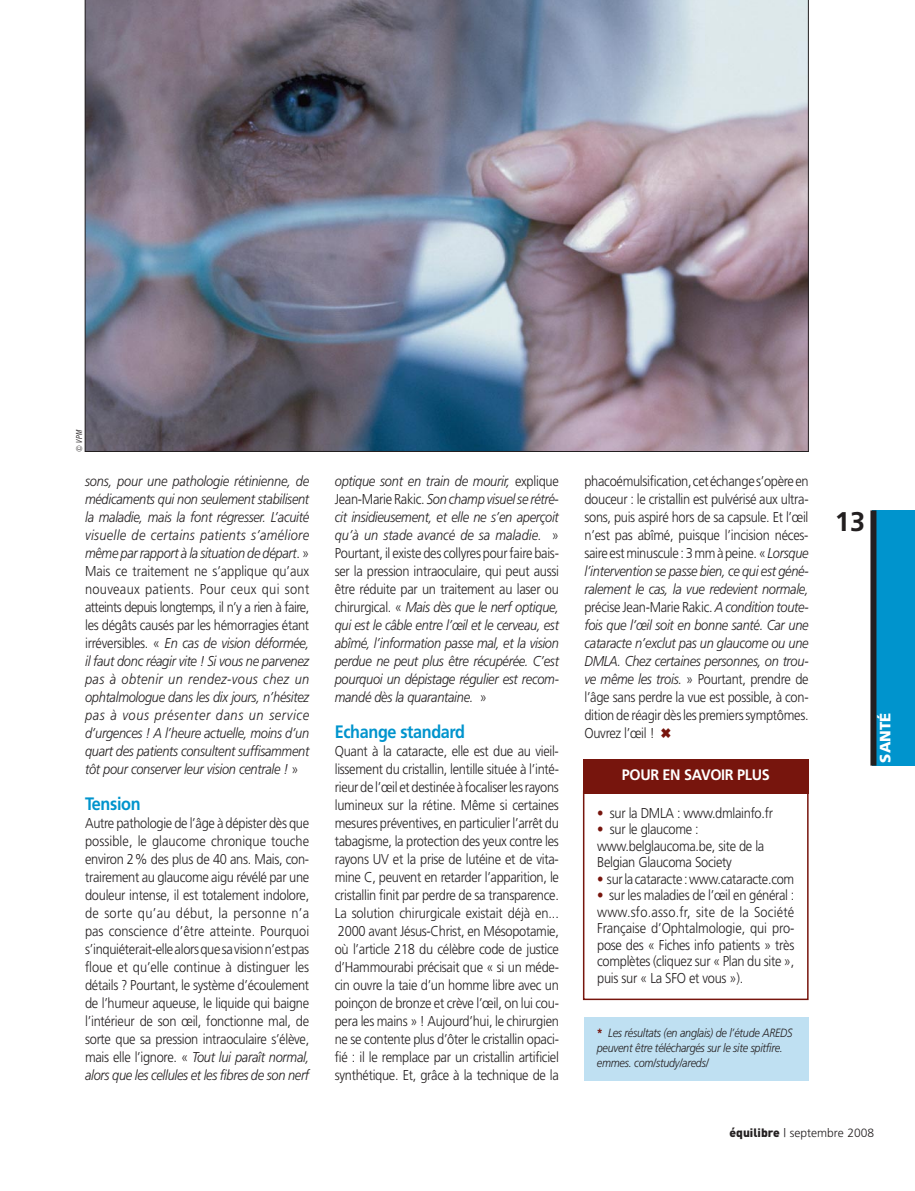
<style>
.page{position:relative;width:915px;height:1191px;background:#fff}
.page>*{position:absolute;margin:0;border:0;box-sizing:border-box;transform-origin:0 0}
.t1{font:700 27px "Frutiger";color:#231f20}
.t2{font:700 18px "Frutiger";letter-spacing:-.02em;color:#0094cd;scale:.9 1}
.t3{font:700 15.15px "Frutiger";letter-spacing:-.02em;color:#fff;scale:.95 1}
.t4{font:900 15px "Frutiger";color:#fff}
.t5{font:300 14.25px/18px "Frutiger";letter-spacing:-.02em;color:#231f20;text-align:justify;scale:.9 1}
.t6{font:italic 300 14.25px/18px "Frutiger";letter-spacing:-.02em;color:#231f20;text-align:justify;scale:.9 1}
.t7{font:italic 300 12px/15px "Frutiger";letter-spacing:-.02em;color:#231f20;scale:.9 1}
.t8{font:300 12px "Frutiger";color:#231f20}
.t9{font:italic condensed 8.25px "News Gothic BT";color:#231f20}
.s1{font-style:normal}
.s2{font-style:italic}
.s3{color:#77150d}
.s4{font-weight:700;font-style:normal;color:#77150d}
.s5{font-family:"DIN";font-weight:900}
</style>
<div class="page">
<div style="left:872px;top:510px;width:42px;height:255px;background:#0094cd"></div>
<div style="left:870px;top:510px;width:6px;height:255px;background:#231f20"></div>
<img style="left:85px;top:0;width:723px;height:452px">
<div style="left:582px;top:790px;width:226px;height:210px;border:2px solid #77150d"></div>
<div style="left:582px;top:759px;width:226px;height:34px;background:#77150d"></div>
<div style="left:584px;top:1016px;width:224px;height:64px;background:#bfe0f2"></div>
<p class="t9" style="left:76px;top:451px;width:23px;rotate:-90deg">© VPM</p>
<p class="t6" style="left:85px;top:473px;width:250px">sons, pour une pathologie rétinienne, de médicaments qui non seulement stabilisent la maladie, mais la font régresser. L’acuité visuelle de certains patients s’améliore même par rapport à la situation de départ<span class="s1">. » Mais ce traitement ne s’applique qu’aux nouveaux patients. Pour ceux qui sont atteints depuis longtemps, il n’y a rien à faire, les dégâts causés par les hémorragies étant irréversibles. «</span> En cas de vision déformée, il faut donc réagir vite ! Si vous ne parvenez pas à obtenir un rendez-vous chez un ophtalmologue dans les dix jours, n’hésitez pas à vous présenter dans un service d’urgences ! A l’heure actuelle, moins d’un quart des patients consultent suffisamment tôt pour conserver leur vision centrale ! <span class="s1">»</span></p>
<p class="t2" style="left:85px;top:797px;width:63px">Tension</p>
<p class="t5" style="left:85px;top:815px;width:250px">Autre pathologie de l’âge à dépister dès que possible, le glaucome chronique touche environ 2% des plus de 40 ans. Mais, con&shy;trairement au glaucome aigu révélé par une douleur intense, il est totalement indolore, de sorte qu’au début, la personne n’a pas conscience d’être atteinte. Pourquoi s’inquiéterait-elle alors que sa vision n’est pas floue et qu’elle continue à distinguer les détails ? Pourtant, le système d’écoulement de l’humeur aqueuse, le liquide qui baigne l’intérieur de son œil, fonctionne mal, de sorte que sa pression intraoculaire s’élève, mais elle l’ignore. « <span class="s2">Tout lui paraît normal, alors que les cellules et les fibres de son nerf</span></p>
<p class="t6" style="left:334px;top:473px;width:250px">optique sont en train de mourir, <span class="s1">explique Jean-Marie Rakic.</span> Son champ visuel se rétré&shy;cit insidieusement, et elle ne s’en aperçoit qu’à un stade avancé de sa maladie. <span class="s1">» Pourtant, il existe des collyres pour faire bais&shy;ser la pression intraoculaire, qui peut aussi être réduite par un traitement au laser ou chirurgical. «</span> Mais dès que le nerf optique, qui est le câble entre l’œil et le cerveau, est abîmé, l’information passe mal, et la vision perdue ne peut plus être récupérée. C’est pourquoi un dépistage régulier est recom&shy;mandé dès la quarantaine. <span class="s1">»</span></p>
<p class="t2" style="left:334px;top:725px;width:146px">Echange standard</p>
<p class="t5" style="left:334px;top:743px;width:250px">Quant à la cataracte, elle est due au vieil - lissement du cristallin, lentille située à l’inté&shy;rieur de l’œil et destinée à focaliser les rayons lumineux sur la rétine. Même si certaines mesures préventives, en particulier l’arrêt du tabagisme, la protection des yeux contre les rayons UV et la prise de lutéine et de vita - mine C, peuvent en retarder l’apparition, le cristallin finit par perdre de sa transparence.<br>La solution chirurgicale existait déjà en...<br>2000 avant Jésus-Christ, en Mésopotamie, où l’article 218 du célèbre code de justice d’Hammourabi précisait que « si un méde&shy;cin ouvre la taie d’un homme libre avec un poinçon de bronze et crève l’œil, on lui cou&shy;pera les mains » ! Aujourd’hui, le chirurgien ne se contente plus d’ôter le cristallin opaci&shy;fié : il le remplace par un cristallin artificiel synthétique. Et, grâce à la technique de la</p>
<p class="t5" style="left:584px;top:473px;width:250px">phacoémulsification, cet échange s’opère en douceur : le cristallin est pulvérisé aux ultra&shy;sons, puis aspiré hors de sa capsule. Et l’œil n’est pas abîmé, puisque l’incision néces - saire est minuscule: 3 mm à peine. «<span class="s2">Lorsque l’intervention se passe bien, ce qui est géné&shy;ralement le cas, la vue redevient normale, </span>précise Jean-Marie Rakic. <span class="s2">A condition toute&shy;fois que l’œil soit en bonne santé. Car une cataracte n’exclut pas un glaucome ou une DMLA. Chez certaines personnes, on trou&shy;ve même les trois.</span> » Pourtant, prendre de l’âge sans perdre la vue est possible, à con&shy;dition de réagir dès les premiers symptômes.<br>Ouvrez l’œil ! <span class="s3">✖</span></p>
<p class="t3" style="left:621px;top:768px;width:157px">POUR EN SAVOIR PLUS</p>
<p class="t5" style="left:597px;top:805px;width:197px"><span class="s3">•</span> sur la DMLA : www.dmlainfo.fr</p>
<p class="t5" style="left:597px;top:822px;width:187px;line-height:16.5px;text-align:left"><span class="s3">•</span> sur le glaucome : www.belglaucoma.be, site de la<br>Belgian Glaucoma Society</p>
<p class="t5" style="left:597px;top:871px;width:220px"><span class="s3">•</span> sur la cataracte: www.cataracte.com</p>
<p class="t5" style="left:597px;top:888px;width:220px;line-height:16.5px"><span class="s3">•</span> sur les maladies de l’œil en général : www.sfo.asso.fr, site de la Société Française d’Ophtalmologie, qui pro - pose des « Fiches info patients » très complètes (cliquez sur « Plan du site », puis sur « La SFO et vous »).</p>
<p class="t7" style="left:596px;top:1026px;width:219px"><span class="s4">*</span> Les résultats (en anglais) de l’étude AREDS peuvent être téléchargés sur le site spitfire. emmes. com/study/areds/</p>
<h1 class="t1" style="left:834px;top:510px;width:32px">13</h1>
<p class="t4" style="left:879px;top:762px;width:51px;rotate:-90deg">SANTÉ</p>
<p class="t8" style="left:729px;top:1128px;width:146px"><span class="s5">équilibre</span> | septembre 2008</p>
</div>
